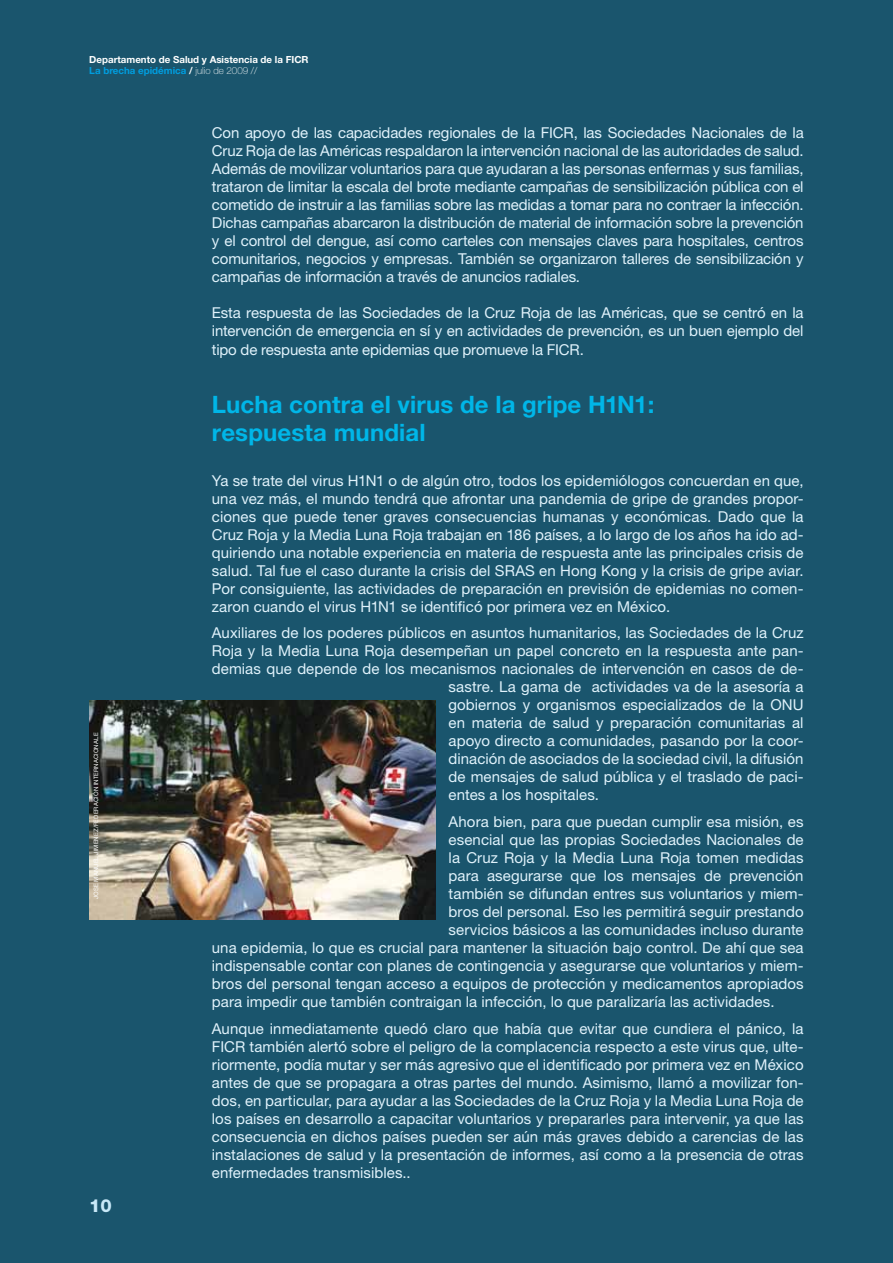
<style>
.page{position:relative;width:893px;height:1263px;background:#1a556d}
.page>*{position:absolute;margin:0;border:0;box-sizing:border-box;transform-origin:0 0}
.t1{font:700 24px/28.8px "Helvetica Neue";letter-spacing:.005em;color:#00b6e8}
.t2{font:800 18px "Helvetica Neue";color:#c9e9f8}
.t3{font:15px/18px "Helvetica Neue";letter-spacing:.005em;color:#e0f2fb;text-align:justify}
.t4{font:700 9.75px/11.7px "Helvetica Neue";color:#fff}
.t5{font:6px "Helvetica Neue";letter-spacing:.02em;color:#fff}
.s1{color:#009ee0}
.s2{font-weight:100}
</style>
<div class="page">
<img style="left:89px;top:700px;width:347px;height:220px">
<p class="t4" style="left:89px;top:53px;width:221px">Departamento de Salud y Asistencia de la FICR<br><span class="s1">La brecha epidémica</span> / <span class="s2">julio de 2009 //</span></p>
<p class="t5" style="left:93px;top:899px;width:168px;rotate:-90deg">Jose Manuel JimEnez/Federación I nternacionale</p>
<p class="t2" style="left:89px;top:1195px;width:24px">10</p>
<p class="t3" style="left:212px;top:124px;width:593px;text-indent:362px">, las Sociedades Nacionales de la Cruz Roja de las Américas respaldaron la intervención nacional de las autoridades de salud.<br>Además de movilizar voluntarios para que ayudaran a las personas enfermas y sus familias, trataron de limitar la escala del brote mediante campañas de sensibilización pública con el cometido de instruir a las familias sobre las medidas a tomar para no contraer la infección.<br>Dichas campañas abarcaron la distribución de material de información sobre la prevención y el control del dengue, así como carteles con mensajes claves para hospitales, centros comunitarios, negocios y empresas. También se organizaron talleres de sensibilización y campañas de información a través de anuncios radiales.</p>
<p class="t3" style="left:212px;top:303px;width:593px;line-height:18.5px">Esta respuesta de las Sociedades de la Cruz Roja de las Américas, que se centró en la intervención de emergencia en sí y en actividades de prevención, es un buen ejemplo del tipo de respuesta ante epidemias que promueve la FICR</p>
<p class="t3" style="left:212px;top:124px;width:338px">Con apoyo de las capacidades regionales de la FICR</p>
<p class="t3" style="left:580px;top:340px;width:6px">.</p>
<h1 class="t1" style="left:212px;top:389px;width:444px">Lucha contra el virus de la gripe H1N1: respuesta mundial</h1>
<p class="t3" style="left:212px;top:471px;width:593px">Ya se trate del virus H1N1 o de algún otro, todos los epidemiólogos concuerdan en que, una vez más, el mundo tendrá que afrontar una pandemia de gripe de grandes propor&shy;ciones que puede tener graves consecuencias humanas y económicas. Dado que la Cruz Roja y la M edia Luna Roja trabajan en 186 países, a lo largo de los años ha ido ad&shy;quiriendo una notable experiencia en materia de respuesta ante las principales crisis de salud. Tal fue el caso durante la crisis del SRAS en Hong Kong y la crisis de gripe aviar.<br>Por consiguiente, las actividades de preparación en previsión de epidemias no comen&shy;zaron cuando el virus H1N1 se identificó por primera vez en México.</p>
<p class="t3" style="left:212px;top:624px;width:593px">Auxiliares de los poderes públicos en asuntos humanitarios, las Sociedades de la Cruz</p>
<p class="t3" style="left:212px;top:642px;width:593px">Roja y la M edia Luna Roja desempeñan un papel concreto en la respuesta ante pan-</p>
<p class="t3" style="left:212px;top:660px;width:593px">demias que depende de los mecanismos nacionales de intervención en casos de de-</p>
<p class="t3" style="left:449px;top:678px;width:357px">sastre. La gama de actividades va de la asesoría a</p>
<p class="t3" style="left:449px;top:696px;width:334px">gobiernos y organismos especializados de la ONU</p>
<p class="t3" style="left:449px;top:714px;width:356px">en materia de salud y preparación comunitarias al</p>
<p class="t3" style="left:449px;top:732px;width:357px">apoyo directo a comunidades, pasando por la coor-</p>
<p class="t3" style="left:449px;top:750px;width:357px">dinación de asociados de la sociedad civil, la difusión</p>
<p class="t3" style="left:449px;top:768px;width:357px">de mensajes de salud pública y el traslado de paci-</p>
<p class="t3" style="left:449px;top:786px;width:152px">entes a los hospitales.</p>
<p class="t3" style="left:449px;top:812px;width:357px">Ahora bien, para que puedan cumplir esa misión, es</p>
<p class="t3" style="left:449px;top:830px;width:357px">esencial que las propias Sociedades Nacionales de</p>
<p class="t3" style="left:449px;top:848px;width:357px">la Cruz Roja y la Media Luna Roja tomen medidas</p>
<p class="t3" style="left:449px;top:866px;width:356px">para asegurarse que los mensajes de prevención</p>
<p class="t3" style="left:449px;top:884px;width:357px">también se difundan entres sus voluntarios y miem-</p>
<p class="t3" style="left:449px;top:902px;width:356px">bros del personal. Eso les permitirá seguir prestando</p>
<p class="t3" style="left:449px;top:920px;width:357px">servicios básicos a las comunidades incluso durante</p>
<p class="t3" style="left:212px;top:938px;width:593px">una epidemia, lo que es crucial para mantener la situación bajo control. De ahí que sea</p>
<p class="t3" style="left:212px;top:956px;width:593px">indispensable contar con planes de contingencia y asegurarse que voluntarios y miem-</p>
<p class="t3" style="left:212px;top:974px;width:593px">bros del personal tengan acceso a equipos de protección y medicamentos apropiados</p>
<p class="t3" style="left:212px;top:992px;width:564px">para impedir que también contraigan la infección, lo que paralizaría las actividades.</p>
<p class="t3" style="left:212px;top:1019px;width:593px">Aunque inmediatamente quedó claro que había que evitar que cundiera el pánico, la<br>FICR</p>
<p class="t3" style="left:212px;top:1037px;width:593px;text-indent:38px">también alertó sobre el peligro de la complacencia respecto a este virus que, ulte&shy;riormente, podía mutar y ser más agresivo que el identificado por primera vez en M éxico antes de que se propagara a otras partes del mundo. Asimismo, llamó a movilizar fon&shy;dos, en particular, para ayudar a las Sociedades de la Cruz Roja y la Media Luna Roja de los países en desarrollo a capacitar voluntarios y prepararles para intervenir, ya que las consecuencia en dichos países pueden ser aún más graves debido a carencias de las instalaciones de salud y la presentación de informes, así como a la presencia de otras enfermedades transmisibles..</p>
</div>
